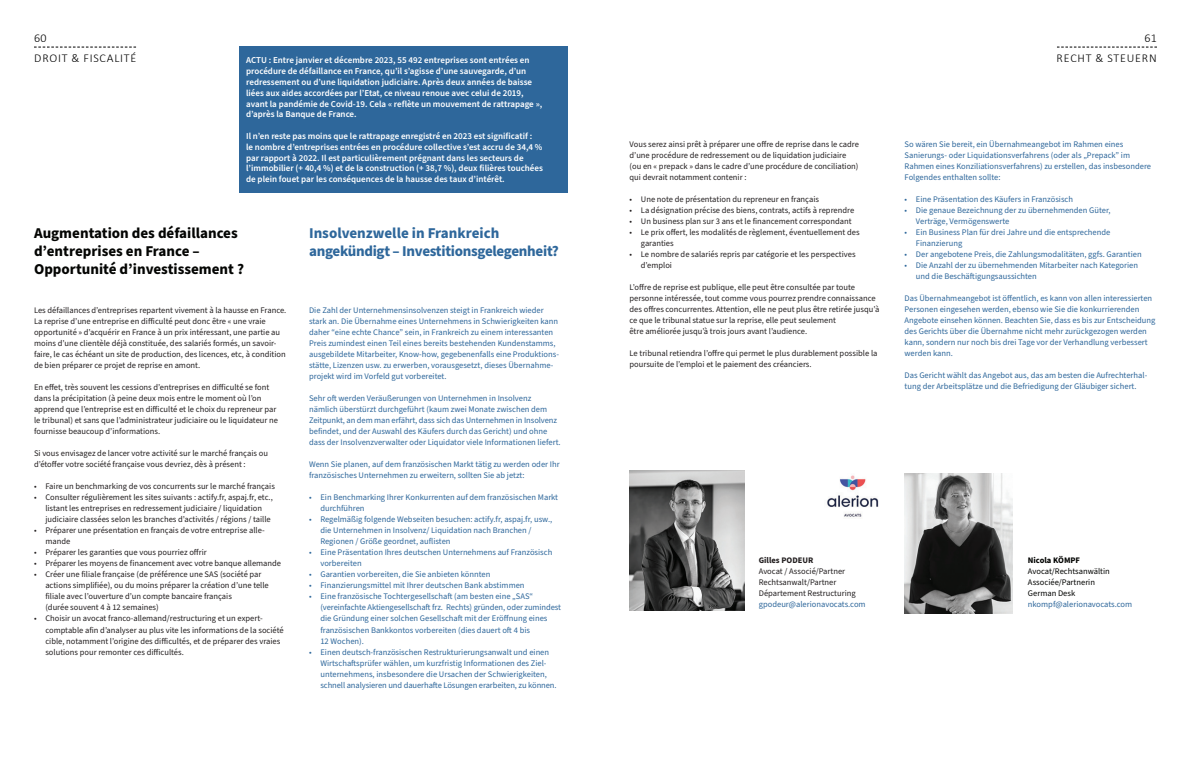
<style>
.page{position:relative;width:1191px;height:766px;background:#fff}
.page>*{position:absolute;margin:0;border:0;box-sizing:border-box;transform-origin:0 0}
.t1{font:700 15px "Source Sans Pro";color:#040503}
.t2{font:700 15px/18px "Source Sans Pro";letter-spacing:-.02em;color:#2e679b}
.t3{font:300 12px "Calibri";letter-spacing:.065em;color:#000001}
.t4{font:600 9px/10.8px "Source Sans Pro";color:#fff}
.t5{font:8.5px/11px "Source Sans Pro";color:#2e679b}
.t6{font:8.5px/11px "Source Sans Pro";color:#231f20}
.t7{font:8.5px "Source Sans Pro";color:#040503}
.t8{font:700 8.5px "Source Sans Pro";color:#231f20}
.t9{font:700 8.5px "Source Sans Pro";color:#040503}
</style>
<div class="page">
<svg style="left:34px;top:47px;width:102px;height:1px"></svg>
<div style="left:239px;top:46px;width:329px;height:147px;background:#2e679b"></div>
<svg style="left:1057px;top:47px;width:100px;height:1px"></svg>
<img style="left:629px;top:470px;width:115px;height:140px">
<img style="left:904px;top:473px;width:108px;height:140px">
<img style="left:827px;top:475px;width:52px;height:42px">
<p class="t3" style="left:34px;top:30px;width:14px">60</p>
<p class="t3" style="left:34px;top:50px;width:104px">DROIT &amp; FISCALITÉ</p>
<p class="t4" style="left:246px;top:55px;width:298px">ACTU : Entre janvier et décembre 2023, 55 492 entreprises sont entrées en procédure de défaillance en France, qu’il s’agisse d’une sauvegarde, d’un redressement ou d’une liquidation judiciaire. Après deux années de baisse liées aux aides accordées par l’Etat, ce niveau renoue avec celui de 2019, avant la pandémie de Covid-19. Cela « reflète un mouvement de rattrapage », d’après la Banque de France.</p>
<p class="t4" style="left:246px;top:131px;width:298px">Il n’en reste pas moins que le rattrapage enregistré en 2023 est significatif :<br>le nombre d’entreprises entrées en procédure collective s’est accru de 34,4 % par rapport à 2022. Il est particulièrement prégnant dans les secteurs de l’immobilier (+ 40,4 %) et de la construction (+ 38,7 %), deux filières touchées de plein fouet par les conséquences de la hausse des taux d’intérêt.</p>
<p class="t1" style="left:34px;top:223px;width:205px">Augmentation des défaillances</p>
<p class="t1" style="left:34px;top:241px;width:167px">d’entreprises en France –</p>
<p class="t1" style="left:34px;top:259px;width:211px">Opportunité d’investissement ?</p>
<p class="t6" style="left:34px;top:305px;width:254px">Les défaillances d’entreprises repartent vivement à la hausse en France.<br>La reprise d’une entreprise en difficulté peut donc être « une vraie opportunité » d’acquérir en France à un prix intéressant, une partie au moins d’une clientèle déjà constituée, des salariés formés, un savoir&shy;faire, le cas échéant un site de production, des licences, etc, à condition de bien préparer ce projet de reprise en amont.</p>
<p class="t6" style="left:34px;top:382px;width:245px">En effet, très souvent les cessions d’entreprises en difficulté se font dans la précipitation (à peine deux mois entre le moment où l’on apprend que l’entreprise est en difficulté et le choix du repreneur par le tribunal) et sans que l’administrateur judiciaire ou le liquidateur ne fournisse beaucoup d’informations.</p>
<p class="t6" style="left:34px;top:448px;width:235px">Si vous envisagez de lancer votre activité sur le marché français ou d’étoffer votre société française vous devriez, dès à présent :</p>
<p class="t6" style="left:34px;top:481px;width:242px">• Faire un benchmarking de vos concurrents sur le marché français</p>
<p class="t6" style="left:45px;top:492px;width:229px;text-indent:-11px">• Consulter régulièrement les sites suivants : actify.fr, aspaj.fr, etc., listant les entreprises en redressement judiciaire / liquidation judiciaire classées selon les branches d’activités / régions / taille</p>
<p class="t6" style="left:45px;top:525px;width:221px;text-indent:-11px">• Préparer une présentation en français de votre entreprise alle&shy;mande</p>
<p class="t6" style="left:34px;top:547px;width:174px">• Préparer les garanties que vous pourriez offrir</p>
<p class="t6" style="left:34px;top:558px;width:249px">• Préparer les moyens de financement avec votre banque allemande</p>
<p class="t6" style="left:45px;top:569px;width:225px;text-indent:-11px">• Créer une filiale française (de préférence une SAS (société par actions simplifiée), ou du moins préparer la création d’une telle filiale avec l’ouverture d’un compte bancaire français<br>(durée souvent 4 à 12 semaines)</p>
<p class="t6" style="left:45px;top:613px;width:240px;text-indent:-11px">• Choisir un avocat franco-allemand/restructuring et un expert&shy;comptable afin d’analyser au plus vite les informations de la société cible, notamment l’origine des difficultés, et de préparer des vraies solutions pour remonter ces difficultés.</p>
<p class="t2" style="left:309px;top:224px;width:251px">Insolvenzwelle in Frankreich angekündigt – Investitionsgelegenheit?</p>
<p class="t5" style="left:309px;top:305px;width:251px">Die Zahl der Unternehmensinsolvenzen steigt in Frankreich wieder stark an. Die Übernahme eines Unternehmens in Schwierigkeiten kann daher “eine echte Chance” sein, in Frankreich zu einem interessanten Preis zumindest einen Teil eines bereits bestehenden Kundenstamms, ausgebildete Mitarbeiter, Know-how, gegebenenfalls eine Produktions&shy;stätte, Lizenzen usw. zu erwerben, vorausgesetzt, dieses Übernahme&shy;projekt wird im Vorfeld gut vorbereitet.</p>
<p class="t5" style="left:309px;top:393px;width:253px">Sehr oft werden Veräußerungen von Unternehmen in Insolvenz nämlich überstürzt durchgeführt (kaum zwei Monate zwischen dem Zeitpunkt, an dem man erfährt, dass sich das Unternehmen in Insolvenz befindet, und der Auswahl des Käufers durch das Gericht) und ohne dass der Insolvenzverwalter oder Liquidator viele Informationen liefert.</p>
<p class="t5" style="left:309px;top:459px;width:252px">Wenn Sie planen, auf dem französischen Markt tätig zu werden oder Ihr französisches Unternehmen zu erweitern, sollten Sie ab jetzt:</p>
<p class="t5" style="left:320px;top:492px;width:239px;text-indent:-11px">• Ein Benchmarking Ihrer Konkurrenten auf dem französischen Markt durchführen</p>
<p class="t5" style="left:320px;top:514px;width:233px;text-indent:-11px">• Regelmäßig folgende Webseiten besuchen: actify.fr, aspaj.fr, usw., die Unternehmen in Insolvenz/ Liquidation nach Branchen /<br>Regionen / Größe geordnet, auflisten</p>
<p class="t5" style="left:320px;top:547px;width:233px;text-indent:-11px">• Eine Präsentation Ihres deutschen Unternehmens auf Französisch vorbereiten</p>
<p class="t5" style="left:309px;top:569px;width:183px">• Garantien vorbereiten, die Sie anbieten könnten</p>
<p class="t5" style="left:309px;top:580px;width:217px">• Finanzierungsmittel mit Ihrer deutschen Bank abstimmen</p>
<p class="t5" style="left:320px;top:591px;width:242px;text-indent:-11px">• Eine französische Tochtergesellschaft (am besten eine „SAS“ (vereinfachte Aktiengesellschaft frz. Rechts) gründen, oder zumindest die Gründung einer solchen Gesellschaft mit der Eröffnung eines französischen Bankkontos vorbereiten (dies dauert oft 4 bis<br>12 Wochen).</p>
<p class="t5" style="left:320px;top:646px;width:238px;text-indent:-11px">• Einen deutsch-französischen Restrukturierungsanwalt und einen Wirtschaftsprüfer wählen, um kurzfristig Informationen des Ziel&shy;unternehmens, insbesondere die Ursachen der Schwierigkeiten, schnell analysieren und dauerhafte Lösungen erarbeiten, zu können.</p>
<p class="t3" style="left:1144px;top:30px;width:14px">61</p>
<p class="t3" style="left:1056px;top:50px;width:102px">RECHT &amp; STEUERN</p>
<p class="t6" style="left:629px;top:139px;width:231px">Vous serez ainsi prêt à préparer une offre de reprise dans le cadre d’une procédure de redressement ou de liquidation judiciaire (ou en « prepack » dans le cadre d’une procédure de conciliation) qui devrait notamment contenir :</p>
<p class="t6" style="left:629px;top:194px;width:191px">• Une note de présentation du repreneur en français</p>
<p class="t6" style="left:629px;top:205px;width:226px">• La désignation précise des biens, contrats, actifs à reprendre</p>
<p class="t6" style="left:629px;top:216px;width:224px">• Un business plan sur 3 ans et le financement correspondant</p>
<p class="t6" style="left:641px;top:227px;width:220px;text-indent:-11px">• Le prix offert, les modalités de règlement, éventuellement des garanties</p>
<p class="t6" style="left:641px;top:249px;width:216px;text-indent:-11px">• Le nombre de salariés repris par catégorie et les perspectives d’emploi</p>
<p class="t6" style="left:629px;top:282px;width:251px">L’offre de reprise est publique, elle peut être consultée par toute personne intéressée, tout comme vous pourrez prendre connaissance des offres concurrentes. Attention, elle ne peut plus être retirée jusqu’à ce que le tribunal statue sur la reprise, elle peut seulement<br>être améliorée jusqu’à trois jours avant l’audience.</p>
<p class="t6" style="left:629px;top:348px;width:249px">Le tribunal retiendra l’offre qui permet le plus durablement possible la poursuite de l’emploi et le paiement des créanciers.</p>
<p class="t5" style="left:904px;top:139px;width:248px">So wären Sie bereit, ein Übernahmeangebot im Rahmen eines Sanierungs- oder Liquidationsverfahrens (oder als „Prepack” im Rahmen eines Konziliationsverfahrens) zu erstellen, das insbesondere Folgendes enthalten sollte:</p>
<p class="t5" style="left:904px;top:194px;width:170px">• Eine Präsentation des Käufers in Französisch</p>
<p class="t5" style="left:916px;top:205px;width:196px;text-indent:-11px">• Die genaue Bezeichnung der zu übernehmenden Güter,<br>Verträge, Vermögenswerte</p>
<p class="t5" style="left:916px;top:227px;width:196px;text-indent:-11px">• Ein Business Plan für drei Jahre und die entsprechende<br>Finanzierung</p>
<p class="t5" style="left:904px;top:249px;width:238px">• Der angebotene Preis, die Zahlungsmodalitäten, ggfs. Garantien</p>
<p class="t5" style="left:916px;top:260px;width:224px;text-indent:-11px">• Die Anzahl der zu übernehmenden Mitarbeiter nach Kategorien und die Beschäftigungsaussichten</p>
<p class="t5" style="left:904px;top:293px;width:252px">Das Übernahmeangebot ist öffentlich, es kann von allen interessierten Personen eingesehen werden, ebenso wie Sie die konkurrierenden Angebote einsehen können. Beachten Sie, dass es bis zur Entscheidung des Gerichts über die Übernahme nicht mehr zurückgezogen werden kann, sondern nur noch bis drei Tage vor der Verhandlung verbessert werden kann.</p>
<p class="t5" style="left:904px;top:370px;width:244px">Das Gericht wählt das Angebot aus, das am besten die Aufrechterhal&shy;tung der Arbeitsplätze und die Befriedigung der Gläubiger sichert.</p>
<p class="t8" style="left:759px;top:554px;width:56px">Gilles PODEUR</p>
<p class="t6" style="left:759px;top:566px;width:88px">Avocat / Associé/Partner<br>Rechtsanwalt/Partner</p>
<p class="t6" style="left:759px;top:588px;width:98px">Département Restructuring</p>
<p class="t5" style="left:759px;top:599px;width:108px">gpodeur@alerionavocats.com</p>
<p class="t9" style="left:1028px;top:554px;width:54px">Nicola KÖMPF</p>
<p class="t7" style="left:1028px;top:565px;width:83px">Avocat/Rechtsanwältin</p>
<p class="t7" style="left:1028px;top:576px;width:69px">Associée/Partnerin</p>
<p class="t7" style="left:1028px;top:587px;width:49px">German Desk</p>
<p class="t5" style="left:1028px;top:599px;width:106px">nkompf@alerionavocats.com</p>
</div>
